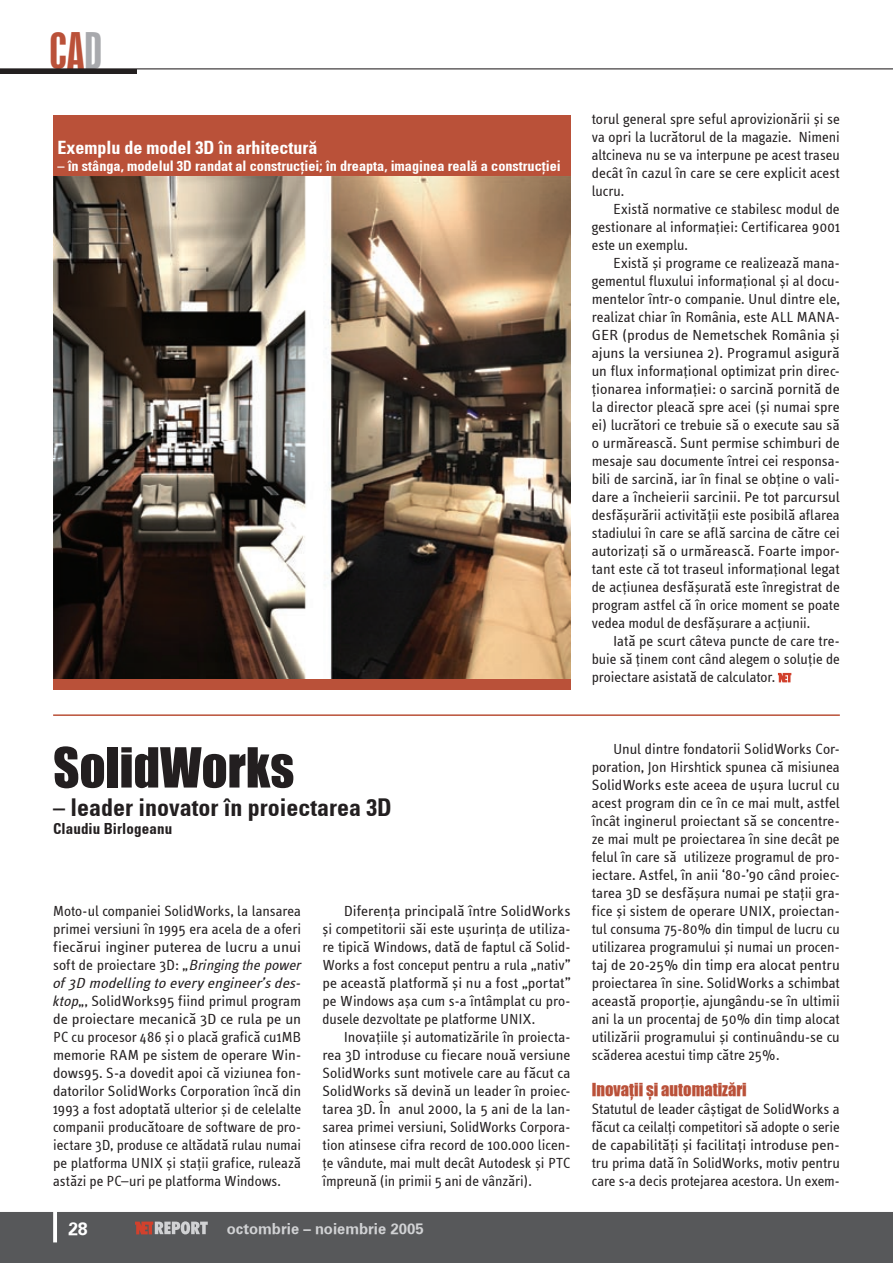
<style>
.page{position:relative;width:893px;height:1263px;background:#fff}
.page>*{position:absolute;margin:0;border:0;box-sizing:border-box;transform-origin:0 0}
.t1{font:51px "NR Titlu Normal";color:#231f20}
.t2{font:47.25px "Datacenter 2 Normal";color:#ba5139}
.t3{font:700 24px "NR Sans";color:#231f20}
.t4{font:700 18px "NR Sans";color:#fff}
.t5{font:700 18px "Datacenter 3";color:#fff}
.t6{font:16.5px "NR Titlu Normal";color:#ba5139}
.t7{font:15px/18px "NR Info Normal";color:#231f20;text-align:justify}
.t8{font:15px/18px "NR Info Normal";color:#231f20;text-align:justify;scale:1.04 1}
.t9{font:15px/18px "NR Info Normal";color:#231f20;text-align:justify;scale:1.06 1}
.t10{font:italic 15px "NR Info";color:#231f20;scale:1.08 1}
.t11{font:700 15px "Datacenter 3";color:#d1d2d4}
.t12{font:700 15px "NR Sans";letter-spacing:.005em;color:#231f20}
.t13{font:700 14.25px "NR Sans";color:#fff}
.s1{color:#a8a9ad}
.s2{font-family:"NR Info";font-style:italic}
</style>
<div class="page">
<div style="left:0;top:1212px;width:893px;height:51px;background:#57585a"></div>
<svg style="left:135px;top:1221px;width:73px;height:13px"></svg>
<div style="left:0;top:69px;width:136px;height:5px;background:#231f20"></div>
<hr style="left:0;top:68px;width:893px;height:1px;background:#231f20">
<svg style="left:778px;top:673px;width:13px;height:9px"></svg>
<hr style="left:53px;top:714px;width:787px;height:2px;background:#ba5139">
<img style="left:53px;top:176px;width:517px;height:503px">
<div style="left:53px;top:115px;width:517px;height:61px;background:#ba5139"></div>
<div style="left:53px;top:679px;width:517px;height:11px;background:#ba5139"></div>
<h2 class="t2" style="left:49px;top:22px;width:54px">CA<span class="s1">D</span></h2>
<p class="t4" style="left:57px;top:137px;width:261px">Exemplu de model 3D în arhitectură</p>
<p class="t13" style="left:57px;top:157px;width:505px">– în stânga, modelul 3D randat al construcţiei; în dreapta, imaginea reală a construcţiei</p>
<p class="t7" style="left:592px;top:110px;width:250px">torul general spre seful aprovizionării şi se va opri la lucrătorul de la magazie. Nimeni altcineva nu se va interpune pe acest traseu decât în cazul în care se cere explicit acest lucru.</p>
<p class="t7" style="left:592px;top:200px;width:250px;text-indent:21px">Există normative ce stabilesc modul de gestionare al informaţiei: Certificarea 9001 este un exemplu.</p>
<p class="t7" style="left:592px;top:254px;width:250px;text-indent:21px">Există şi programe ce realizează mana&shy;gementul fluxului informaţional şi al docu&shy;mentelor într-o companie. Unul dintre ele, realizat chiar în România, este ALL MANA-GER (produs de Nemetschek România şi ajuns la versiunea 2). Programul asigură un flux informaţional optimizat prin direc&shy;ţionarea informaţiei: o sarcină pornită de la director pleacă spre acei (şi numai spre ei) lucrători ce trebuie să o execute sau să o urmărească. Sunt permise schimburi de mesaje sau documente întrei cei responsa&shy;bili de sarcină, iar în final se obţine o vali&shy;dare a încheierii sarcinii. Pe tot parcursul desfăşurării activităţii este posibilă aflarea stadiului în care se află sarcina de către cei autorizaţi să o urmărească. Foarte impor&shy;tant este că tot traseul informaţional legat de acţiunea desfăşurată este înregistrat de program astfel că în orice moment se poate vedea modul de desfăşurare a acţiunii.</p>
<p class="t7" style="left:592px;top:632px;width:250px;text-indent:21px">Iată pe scurt câteva puncte de care tre&shy;buie să ţinem cont când alegem o soluţie de proiectare asistată de calculator.</p>
<h1 class="t1" style="left:53px;top:728px;width:243px">SolidWorks</h1>
<h3 class="t3" style="left:53px;top:793px;width:340px">– leader inovator în proiectarea 3D</h3>
<p class="t12" style="left:53px;top:820px;width:121px">Claudiu Birlogeanu</p>
<p class="t7" style="left:53px;top:902px;width:250px">Moto-ul companiei SolidWorks, la lansarea primei versiuni în 1995 era acela de a oferi fiecărui inginer puterea de lucru a unui soft de proiectare 3D: „<span class="s2">Bringing the power</span></p>
<p class="t10" style="left:53px;top:975px;width:231px">of 3D modelling to every engineer’s des-</p>
<p class="t8" style="left:53px;top:992px;width:240px"><span class="s2">ktop</span>„, SolidWorks95 fiind primul program de proiectare mecanică 3D ce rula pe un PC cu procesor 486 şi o placă grafică cu1MB memorie RAM pe sistem de operare Win&shy;dows95. S-a dovedit apoi că viziunea fon&shy;datorilor SolidWorks Corporation încă din 1993 a fost adoptată ulterior şi de celelalte companii producătoare de software de pro&shy;iectare 3D, produse ce altădată rulau numai pe platforma UNIX şi staţii grafice, rulează astăzi pe PC–uri pe platforma Windows.</p>
<p class="t9" style="left:322px;top:902px;width:236px;text-indent:21px">Diferenţa principală între SolidWorks şi competitorii săi este uşurinţa de utiliza&shy;re tipică Windows, dată de faptul că Solid-Works a fost conceput pentru a rula „nativ” pe această platformă şi nu a fost „portat” pe Windows aşa cum s-a întâmplat cu pro&shy;dusele dezvoltate pe platforme UNIX.</p>
<p class="t7" style="left:322px;top:1028px;width:250px;text-indent:21px">Inovaţiile şi automatizările în proiecta&shy;rea 3D introduse cu fiecare nouă versiune SolidWorks sunt motivele care au făcut ca SolidWorks să devină un leader în proiec&shy;tarea 3D. În anul 2000, la 5 ani de la lan&shy;sarea primei versiuni, SolidWorks Corpora&shy;tion atinsese cifra record de 100.000 licen&shy;ţe vândute, mai mult decât Autodesk şi PTC împreună (in primii 5 ani de vânzări).</p>
<p class="t5" style="left:68px;top:1218px;width:21px">28</p>
<p class="t11" style="left:227px;top:1220px;width:198px">octombrie – noiembrie 2005</p>
<p class="t7" style="left:592px;top:740px;width:250px;text-indent:21px">Unul dintre fondatorii SolidWorks Cor&shy;poration, Jon Hirshtick spunea că misiunea SolidWorks este aceea de uşura lucrul cu acest program din ce în ce mai mult, astfel încât inginerul proiectant să se concentre&shy;ze mai mult pe proiectarea în sine decât pe felul în care să utilizeze programul de pro&shy;iectare. Astfel, în anii ‘80-’90 când proiec&shy;tarea 3D se desfăşura numai pe staţii gra&shy;fice şi sistem de operare UNIX, proiectan&shy;tul consuma 75-80% din timpul de lucru cu utilizarea programului şi numai un procen&shy;taj de 20-25% din timp era alocat pentru proiectarea în sine. SolidWorks a schimbat această proporţie, ajungându-se în ultimii ani la un procentaj de 50% din timp alocat utilizării programului şi continuându-se cu scăderea acestui timp către 25%.</p>
<p class="t6" style="left:592px;top:1077px;width:157px">Inovaţii şi automatizări</p>
<p class="t7" style="left:592px;top:1100px;width:250px">Statutul de leader câştigat de SolidWorks a făcut ca ceilalţi competitori să adopte o serie de capabilităţi şi facilitaţi introduse pen&shy;tru prima dată în SolidWorks, motiv pentru care s-a decis protejarea acestora. Un exem-</p>
</div>
